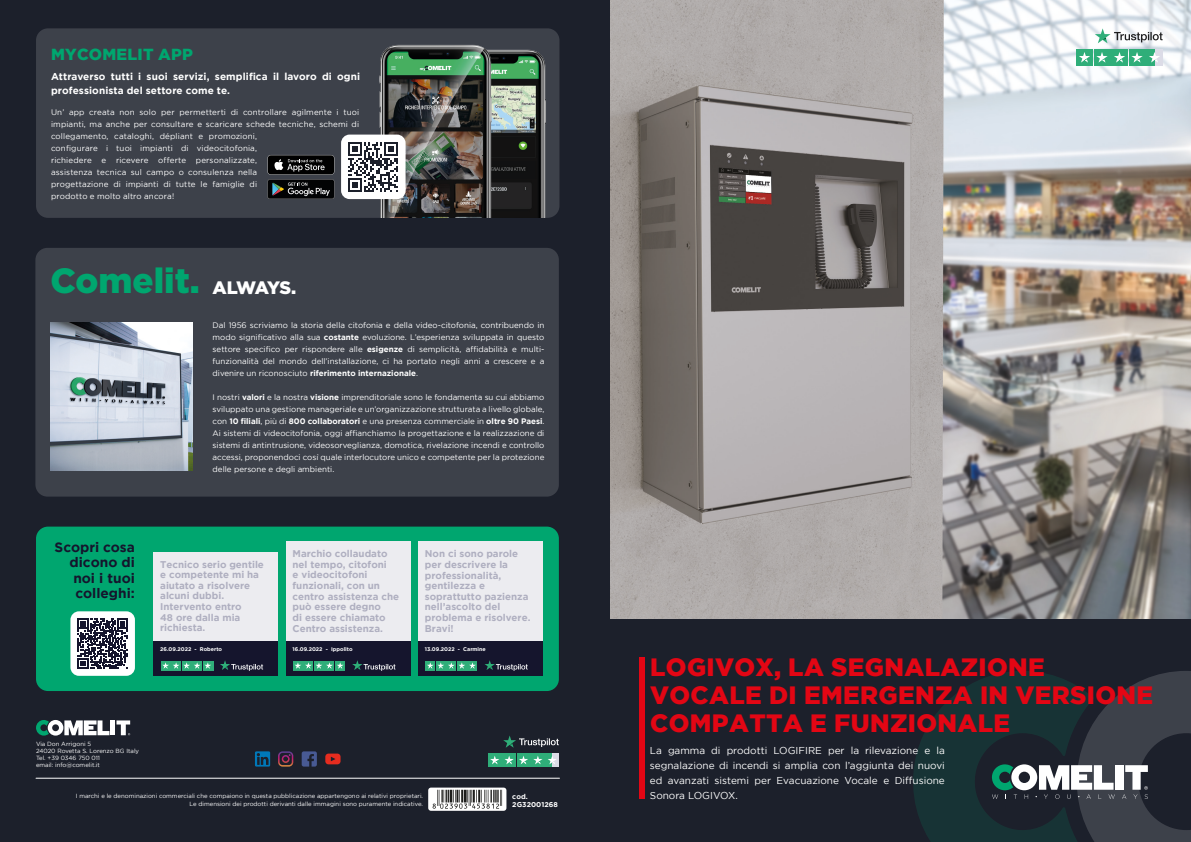
<style>
.page{position:relative;width:1191px;height:842px;background:#fff}
.page>*{position:absolute;margin:0;border:0;box-sizing:border-box;transform-origin:0 0}
.t1{font:900 35px "Gotham";color:#00a66f}
.t2{font:900 25px/28px "Gotham";letter-spacing:.015em;color:#e30614}
.t3{font:900 18px "Gotham";letter-spacing:-.09em;color:#fff}
.t4{font:900 16px "Gotham";letter-spacing:.015em;color:#00a66f}
.t5{font:700 13.7px/15.4px "Gotham";color:#15152d;text-align:right}
.t6{font:10px/15px "Gotham";color:#fff;text-align:justify}
.t7{font:700 10px/14px "Gotham";letter-spacing:.01em;color:#fff}
.t8{font:700 9.8px/10.6px "Gotham";color:#afafc0}
.t9{font:8px/12px "Gotham";letter-spacing:.01em;color:#fff;text-align:justify}
.testo_grande_intr{font:700 7px "Gotham";letter-spacing:.01em;color:#fff}
.t10{font:6px "Gotham";color:#fff}
.t11{font:700 5.3px "Gotham";color:#fff}
.s1{font-weight:700}
</style>
<div class="page">
<div style="left:581px;top:0;width:610px;height:842px;background:#1c202b"></div>
<svg style="left:610px;top:0;width:581px;height:618px;background:#a29e9c"></svg>
<svg style="left:913px;top:671px;width:278px;height:171px"></svg>
<div style="left:638px;top:658px;width:6px;height:141px;background:#e30614"></div>
<div style="left:1076px;top:49px;width:16px;height:16px;background:#2fae79"></div>
<div style="left:1094px;top:49px;width:16px;height:16px;background:#2fae79"></div>
<div style="left:1111px;top:49px;width:16px;height:16px;background:#2fae79"></div>
<div style="left:1129px;top:49px;width:16px;height:16px;background:#2fae79"></div>
<div style="left:1154px;top:49px;width:8px;height:16px;background:#dcdce7"></div>
<div style="left:1146px;top:49px;width:8px;height:16px;background:#2fae79"></div>
<svg style="left:1079px;top:52px;width:11px;height:11px"></svg>
<svg style="left:1096px;top:52px;width:11px;height:11px"></svg>
<svg style="left:1114px;top:52px;width:11px;height:11px"></svg>
<svg style="left:1131px;top:52px;width:11px;height:11px"></svg>
<svg style="left:1149px;top:52px;width:11px;height:11px"></svg>
<svg style="left:1094px;top:28px;width:68px;height:15px"></svg>
<div style="left:0;top:0;width:609px;height:842px;background:#1c202b"></div>
<svg style="left:36px;top:720px;width:94px;height:16px"></svg>
<svg style="left:255px;top:751px;width:15px;height:15px"></svg>
<svg style="left:278px;top:751px;width:15px;height:16px"></svg>
<svg style="left:302px;top:751px;width:15px;height:15px"></svg>
<svg style="left:325px;top:753px;width:15px;height:11px"></svg>
<svg style="left:428px;top:787px;width:78px;height:24px"></svg>
<hr style="left:36px;top:778px;width:523px;height:1px;background:#fff">
<div style="left:36px;top:527px;width:523px;height:164px;background:#00a66f;border-radius:12px"></div>
<div style="left:154px;top:552px;width:124px;height:124px;background:#ececf0"></div>
<div style="left:154px;top:641px;width:124px;height:35px;background:#15152d"></div>
<div style="left:161px;top:661px;width:9px;height:9px;background:#2fae79"></div>
<div style="left:203px;top:661px;width:10px;height:9px;background:#2fae79"></div>
<svg style="left:162px;top:661px;width:49px;height:9px"></svg>
<svg style="left:220px;top:660px;width:43px;height:11px"></svg>
<div style="left:286px;top:542px;width:124px;height:125px;background:#ececf0"></div>
<div style="left:286px;top:641px;width:124px;height:35px;background:#15152d"></div>
<div style="left:293px;top:661px;width:10px;height:9px;background:#2fae79"></div>
<div style="left:303px;top:661px;width:10px;height:9px;background:#2fae79"></div>
<div style="left:314px;top:661px;width:10px;height:9px;background:#2fae79"></div>
<div style="left:325px;top:661px;width:9px;height:9px;background:#2fae79"></div>
<div style="left:335px;top:661px;width:10px;height:9px;background:#2fae79"></div>
<svg style="left:294px;top:662px;width:49px;height:7px"></svg>
<svg style="left:352px;top:660px;width:43px;height:11px"></svg>
<div style="left:418px;top:542px;width:124px;height:134px;background:#ececf0"></div>
<div style="left:418px;top:641px;width:124px;height:35px;background:#15152d"></div>
<div style="left:425px;top:661px;width:10px;height:9px;background:#2fae79"></div>
<div style="left:436px;top:661px;width:9px;height:9px;background:#2fae79"></div>
<div style="left:446px;top:661px;width:10px;height:9px;background:#2fae79"></div>
<div style="left:457px;top:661px;width:10px;height:9px;background:#2fae79"></div>
<div style="left:467px;top:661px;width:10px;height:9px;background:#2fae79"></div>
<svg style="left:427px;top:662px;width:49px;height:7px"></svg>
<svg style="left:484px;top:660px;width:44px;height:11px"></svg>
<div style="left:70px;top:611px;width:65px;height:65px;background:#fff;border-radius:9px"></div>
<svg style="left:78px;top:618px;width:50px;height:51px"></svg>
<div style="left:488px;top:753px;width:13px;height:14px;background:#2fae79"></div>
<div style="left:502px;top:753px;width:14px;height:14px;background:#2fae79"></div>
<div style="left:517px;top:753px;width:13px;height:14px;background:#2fae79"></div>
<div style="left:531px;top:753px;width:13px;height:14px;background:#2fae79"></div>
<div style="left:552px;top:753px;width:7px;height:14px;background:#dcdce7"></div>
<div style="left:545px;top:753px;width:7px;height:14px;background:#2fae79"></div>
<svg style="left:490px;top:756px;width:66px;height:8px"></svg>
<svg style="left:503px;top:735px;width:56px;height:13px"></svg>
<div style="left:36px;top:28px;width:523px;height:190px;background:#3d414a;border-radius:12px"></div>
<img style="left:519px;top:42px;width:41px;height:176px">
<img style="left:350px;top:44px;width:169px;height:174px">
<svg style="left:267px;top:155px;width:67px;height:44px"></svg>
<div style="left:341px;top:135px;width:64px;height:64px;background:#fff;border-radius:9px"></div>
<svg style="left:348px;top:142px;width:50px;height:50px"></svg>
<div style="left:35px;top:248px;width:524px;height:249px;background:#3d414a;border-radius:12px"></div>
<img style="left:50px;top:323px;width:143px;height:147px">
<svg style="left:432px;top:790px;width:70px;height:19px"></svg>
<p class="t4" style="left:51px;top:45px;width:143px">MYCOMELIT APP</p>
<p class="t7" style="left:51px;top:69px;width:310px">Attraverso tutti i suoi servizi, semplifica il lavoro di ogni professionista del settore come te.</p>
<p class="t9" style="left:51px;top:106px;width:310px;text-align:left">Un’ app creata non solo per permetterti di controllare agilmente i tuoi impianti, ma anche per consultare e scaricare schede tecniche, schemi di collegamento, cataloghi, dépliant e promozioni,<br>configurare i tuoi impianti di videocitofonia,<br>richiedere e ricevere offerte personalizzate,<br>assistenza tecnica sul campo o consulenza nella<br>progettazione di impianti di tutte le famiglie di<br>prodotto e molto altro ancora!</p>
<p class="t1" style="left:50px;top:261px;width:151px">Comelit.</p>
<p class="t3" style="left:213px;top:277px;width:85px">ALWAYS.</p>
<p class="t9" style="left:213px;top:319px;width:333px">Dal 1956 scriviamo la storia della citofonia e della video-citofonia, contribuendo in modo significativo alla sua <span class="s1">costante</span> evoluzione. L’esperienza sviluppata in questo settore specifico per rispondere alle <span class="s1">esigenze</span> di semplicità, affidabilità e multi&shy;funzionalità del mondo dell’installazione, ci ha portato negli anni a crescere e a divenire un riconosciuto <span class="s1">riferimento internazionale</span>.</p>
<p class="t9" style="left:213px;top:391px;width:333px">I nostri <span class="s1">valori</span> e la nostra <span class="s1">visione</span> imprenditoriale sono le fondamenta su cui abbiamo sviluppato una gestione manageriale e un’organizzazione strutturata a livello globale, con <span class="s1">10 filiali</span>, più di <span class="s1">800 collaboratori</span> e una presenza commerciale in <span class="s1">oltre 90 Paesi</span>.</p>
<p class="t9" style="left:213px;top:427px;width:333px">Ai sistemi di videocitofonia, oggi affianchiamo la progettazione e la realizzazione di sistemi di antintrusione, videosorveglianza, domotica, rivelazione incendi e controllo accessi, proponendoci così quale interlocutore unico e competente per la protezione delle persone e degli ambienti.</p>
<p class="t5" style="left:55px;top:539px;width:82px">Scopri cosa dicono di noi i tuoi colleghi:</p>
<p class="t8" style="left:160px;top:558px;width:105px">Tecnico serio gentile e competente mi ha aiutato a risolvere alcuni dubbi.</p>
<p class="t8" style="left:160px;top:601px;width:83px">Intervento entro<br>48 ore dalla mia richiesta.</p>
<p class="t11" style="left:160px;top:646px;width:63px">26.09.2022 - Roberto</p>
<p class="t8" style="left:292px;top:548px;width:108px">Marchio collaudato nel tempo, citofoni<br>e videocitofoni funzionali, con un centro assistenza che può essere degno<br>di essere chiamato<br>Centro assistenza.</p>
<p class="t11" style="left:292px;top:646px;width:62px">16.09.2022 - Ippolito</p>
<p class="t8" style="left:425px;top:548px;width:107px">Non ci sono parole per descrivere la professionalità, gentilezza e soprattutto pazienza nell’ascolto del problema e risolvere.<br>Bravi!</p>
<p class="t11" style="left:425px;top:646px;width:62px">13.09.2022 - Carmine</p>
<p class="t10" style="left:36px;top:740px;width:57px">Via Don Arrigoni 5</p>
<p class="t10" style="left:36px;top:747px;width:105px">24020 Rovetta S. Lorenzo BG Italy</p>
<p class="t10" style="left:36px;top:754px;width:66px">Tel. +39 0346 750 011</p>
<p class="t10" style="left:36px;top:761px;width:65px">email: info@comelit.it</p>
<p class="t10" style="left:76px;top:793px;width:349px">I marchi e le denominazioni commerciali che compaiono in questa pubblicazione appartengono ai relativi proprietari.</p>
<p class="t10" style="left:189px;top:801px;width:235px">Le dimensioni dei prodotti derivanti dalle immagini sono puramente indicative.</p>
<p class="testo_grande_intr" style="left:512px;top:792px;width:17px">cod.</p>
<p class="testo_grande_intr" style="left:512px;top:800px;width:47px">2G32001268</p>
<p class="t2" style="left:650px;top:652px;width:504px">LOGIVOX, LA SEGNALAZIONE<br>VOCALE DI EMERGENZA IN VERSIONE<br>COMPATTA E FUNZIONALE</p>
<p class="t6" style="left:650px;top:743px;width:296px">La gamma di prodotti LOGIFIRE per la rilevazione e la segnalazione di incendi si amplia con l’aggiunta dei nuovi ed avanzati sistemi per Evacuazione Vocale e Diffusione Sonora LOGIVOX.</p>
</div>
